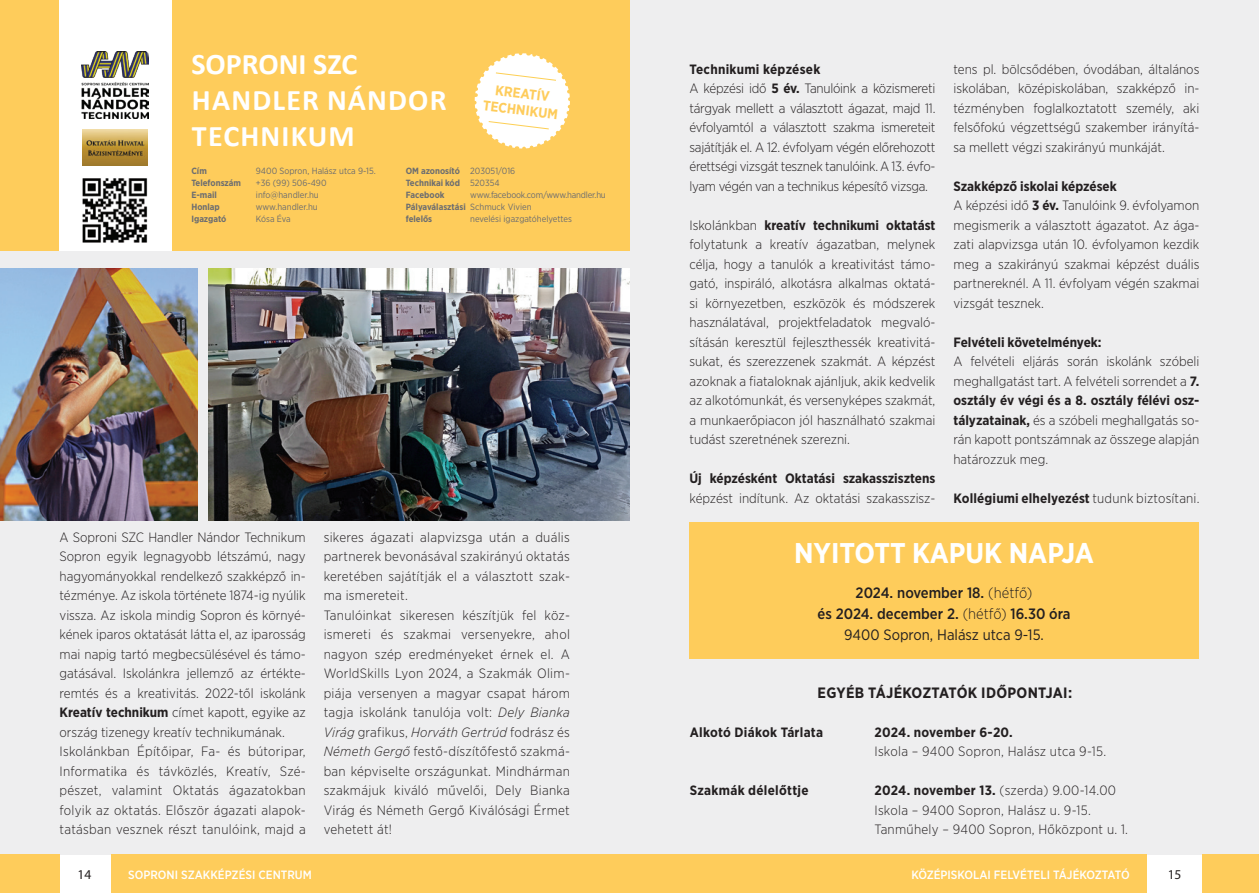
<style>
.page{position:relative;width:1259px;height:893px;background:#fff}
.page>*{position:absolute;margin:0;border:0;box-sizing:border-box;transform-origin:0 0}
.suli_nev{font:700 30px/36px "Calibri";letter-spacing:.04em;color:#fff}
.Alapbekezdés{font:700 28.5px "Gotham Narrow";color:#fff}
.Alapbekezdés-2{font:500 15px "Gotham Narrow";color:#231f20}
.Alapbekezdés-3{font:700 15px "Gotham Narrow";letter-spacing:.02em;color:#231f20}
.Alapbekezdés-4{font:15px "Gotham Narrow";color:#231f20}
.t1{font:700 13.95px "Gotham Narrow";color:#fecc5b}
.Alapbekezdés-5{font:300 13.5px/19.5px "Gotham Narrow";color:#231f20;text-align:justify}
.Alapbekezdés-6{font:700 13.5px "Gotham Narrow";letter-spacing:.01em;color:#231f20}
.Alapbekezdés-7{font:300 13.5px "Gotham Narrow";letter-spacing:.02em;color:#231f20}
.Annotation_text{font:13.5px "Myriad Pro";color:#231f20}
.t2{font:500 12px "Gotham Narrow";color:#fff}
.t3{font:700 9px "Gotham Narrow";color:#6c6d70}
.t4{font:9px "Gotham Narrow";color:#6c6d70}
.t5{font:9px "Gotham Narrow";letter-spacing:-.02em;color:#6c6d70}
.s1{font-weight:400}
.s2{font-weight:700}
.s3{font-style:italic}
.s4{font-weight:300}
</style>
<div class="page">
<div style="left:0;top:0;width:1259px;height:854px;background:#eeeeef"></div>
<div style="left:0;top:854px;width:60px;height:39px;background:#fecc5b"></div>
<div style="left:111px;top:855px;width:518px;height:38px;background:#fecc5b"></div>
<div style="left:629px;top:855px;width:517px;height:38px;background:#fecc5b"></div>
<div style="left:1202px;top:855px;width:57px;height:38px;background:#fecc5b"></div>
<div style="left:0;top:0;width:629px;height:251px;background:#fecc5b"></div>
<div style="left:60px;top:0;width:112px;height:251px;background:#fff"></div>
<img style="left:82px;top:52px;width:66px;height:67px">
<img style="left:0;top:269px;width:198px;height:251px">
<img style="left:208px;top:268px;width:421px;height:252px">
<img style="left:82px;top:178px;width:66px;height:65px">
<div style="left:689px;top:522px;width:510px;height:136px;background:#fecc5b"></div>
<svg style="left:474px;top:53px;width:96px;height:96px"></svg>
<img style="left:83px;top:130px;width:64px;height:35px">
<p class="suli_nev" style="left:191px;top:45px;width:257px">SOPRONI SZC<br>HANDLER NÁNDOR<br>TECHNIKUM</p>
<p class="t3" style="left:191px;top:165px;width:17px">Cím</p>
<p class="t4" style="left:256px;top:165px;width:121px">9400 Sopron, Halász utca 9-15.</p>
<p class="t3" style="left:191px;top:177px;width:51px">Telefonszám</p>
<p class="t4" style="left:256px;top:177px;width:72px">+36 (99) 506-490</p>
<p class="t3" style="left:191px;top:189px;width:27px">E-mail</p>
<p class="t4" style="left:256px;top:189px;width:64px">info@handler.hu</p>
<p class="t3" style="left:191px;top:201px;width:30px">Honlap</p>
<p class="t4" style="left:256px;top:201px;width:63px">www.handler.hu</p>
<p class="t3" style="left:191px;top:213px;width:37px">Igazgató</p>
<p class="t4" style="left:256px;top:213px;width:36px">Kósa Éva</p>
<p class="t1" style="left:496px;top:81px;width:56px;rotate:7deg">KREATÍV</p>
<p class="t1" style="left:484px;top:96px;width:77px;rotate:7deg">TECHNIKUM</p>
<p class="t3" style="left:406px;top:165px;width:111px">OM azonosító <span class="s1">203051/016</span></p>
<p class="t3" style="left:406px;top:177px;width:95px">Technikai kód <span class="s1">520354</span></p>
<p class="t3" style="left:406px;top:189px;width:40px">Facebook</p>
<p class="t5" style="left:470px;top:189px;width:137px">www.facebook.com/www.handler.hu</p>
<p class="t3" style="left:406px;top:201px;width:127px">Pályaválasztási <span class="s1">Schmuck Vivien</span></p>
<p class="t3" style="left:406px;top:213px;width:28px">felelős</p>
<p class="t4" style="left:470px;top:213px;width:103px">nevelési igazgatóhelyettes</p>
<p class="Alapbekezdés-5" style="left:60px;top:527px;width:248px">A Soproni SZC Handler Nándor Technikum Sopron egyik legnagyobb létszámú, nagy hagyományokkal rendelkező szakképző in&shy;tézménye. Az iskola története 1874-ig nyúlik vissza. Az iskola mindig Sopron és környé&shy;kének iparos oktatását látta el, az iparosság mai napig tartó megbecsülésével és támo&shy;gatásával. Iskolánkra jellemző az értékte&shy;remtés és a kreativitás. 2022-től iskolánk <span class="s2">Kreatív technikum</span> címet kapott, egyike az ország tizenegy kreatív technikumának.</p>
<p class="Alapbekezdés-5" style="left:60px;top:741px;width:248px">Iskolánkban Építőipar, Fa- és bútoripar, Informatika és távközlés, Kreatív, Szé&shy;pészet, valamint Oktatás ágazatokban folyik az oktatás. Először ágazati alapok&shy;tatásban vesznek részt tanulóink, majd a</p>
<p class="Alapbekezdés-5" style="left:324px;top:527px;width:248px">sikeres ágazati alapvizsga után a duális partnerek bevonásával szakirányú oktatás keretében sajátítják el a választott szak&shy;ma ismereteit.</p>
<p class="Alapbekezdés-5" style="left:324px;top:605px;width:248px">Tanulóinkat sikeresen készítjük fel köz&shy;ismereti és szakmai versenyekre, ahol nagyon szép eredményeket érnek el. A WorldSkills Lyon 2024, a Szakmák Olim&shy;piája versenyen a magyar csapat három tagja iskolánk tanulója volt: <span class="s3">Dely Bianka Virág</span> grafikus, <span class="s3">Horváth Gertrúd</span> fodrász és <span class="s3">Németh Gergő</span> festő-díszítőfestő szakmá&shy;ban képviselte országunkat. Mindhárman szakmájuk kiváló művelői, Dely Bianka Virág és Németh Gergő Kiválósági Érmet vehetett át!</p>
<p class="Alapbekezdés-6" style="left:689px;top:60px;width:132px">Technikumi képzések</p>
<p class="Alapbekezdés-5" style="left:689px;top:78px;width:247px">A képzési idő <span class="s2">5 év.</span> Tanulóink a közismereti tárgyak mellett a választott ágazat, majd 11. évfolyamtól a választott szakma ismereteit sajátítják el. A 12. évfolyam végén előrehozott érettségi vizsgát tesznek tanulóink. A 13. évfo&shy;lyam végén van a technikus képesítő vizsga.</p>
<p class="Alapbekezdés-5" style="left:689px;top:215px;width:247px">Iskolánkban <span class="s2">kreatív technikumi oktatást </span>folytatunk a kreatív ágazatban, melynek célja, hogy a tanulók a kreativitást támo&shy;gató, inspiráló, alkotásra alkalmas oktatá&shy;si környezetben, eszközök és módszerek használatával, projektfeladatok megvaló&shy;sításán keresztül fejleszthessék kreativitá&shy;sukat, és szerezzenek szakmát. A képzést azoknak a fiataloknak ajánljuk, akik kedvelik az alkotómunkát, és versenyképes szakmát, a munkaerőpiacon jól használható szakmai tudást szeretnének szerezni.</p>
<p class="Alapbekezdés-5" style="left:689px;top:468px;width:247px"><span class="s2">Új képzésként Oktatási szakasszisztens </span>képzést indítunk. Az oktatási szakasszisz-</p>
<p class="Alapbekezdés-5" style="left:953px;top:59px;width:247px">tens pl. bölcsődében, óvodában, általános iskolában, középiskolában, szakképző in&shy;tézményben foglalkoztatott személy, aki felsőfokú végzettségű szakember irányítá&shy;sa mellett végzi szakirányú munkáját.</p>
<p class="Alapbekezdés-6" style="left:953px;top:177px;width:165px">Szakképző iskolai képzések</p>
<p class="Alapbekezdés-5" style="left:953px;top:195px;width:247px">A képzési idő <span class="s2">3 év.</span> Tanulóink 9. évfolyamon megismerik a választott ágazatot. Az ága&shy;zati alapvizsga után 10. évfolyamon kezdik meg a szakirányú szakmai képzést duális partnereknél. A 11. évfolyam végén szakmai vizsgát tesznek.</p>
<p class="Alapbekezdés-6" style="left:953px;top:333px;width:150px">Felvételi követelmények:</p>
<p class="Alapbekezdés-5" style="left:953px;top:351px;width:247px">A felvételi eljárás során iskolánk szóbeli meghallgatást tart. A felvételi sorrendet a <span class="s2">7. osztály év végi és a 8. osztály félévi osz&shy;tályzatainak,</span> és a szóbeli meghallgatás so&shy;rán kapott pontszámnak az összege alapján határozzuk meg.</p>
<p class="Alapbekezdés-6" style="left:953px;top:489px;width:247px">Kollégiumi elhelyezést <span class="s4">tudunk biztosítani.</span></p>
<p class="Alapbekezdés" style="left:794px;top:535px;width:301px">NYITOTT KAPUK NAPJA</p>
<p class="Alapbekezdés-2" style="left:855px;top:583px;width:178px">2024. november 18. <span class="s4">(hétfő)</span></p>
<p class="Alapbekezdés-2" style="left:817px;top:604px;width:255px">és 2024. december 2. <span class="s4">(hétfő)</span> 16.30 óra</p>
<p class="Alapbekezdés-4" style="left:844px;top:625px;width:201px">9400 Sopron, Halász utca 9-15.</p>
<p class="Alapbekezdés-3" style="left:817px;top:683px;width:256px">EGYÉB TÁJÉKOZTATÓK IDŐPONTJAI:</p>
<p class="Alapbekezdés-6" style="left:690px;top:723px;width:135px">Alkotó Diákok Tárlata</p>
<p class="Alapbekezdés-6" style="left:874px;top:723px;width:140px">2024. november 6-20.</p>
<p class="Alapbekezdés-7" style="left:874px;top:743px;width:233px">Iskola – 9400 Sopron, Halász utca 9-15.</p>
<p class="Alapbekezdés-6" style="left:690px;top:782px;width:120px">Szakmák délelőttje</p>
<p class="Alapbekezdés-7" style="left:874px;top:782px;width:243px"><span class="s2">2024. november 13.</span> (szerda) 9.00-14.00</p>
<p class="Alapbekezdés-7" style="left:874px;top:801px;width:218px">Iskola – 9400 Sopron, Halász u. 9-15.</p>
<p class="Alapbekezdés-7" style="left:874px;top:821px;width:255px">Tanműhely – 9400 Sopron, Hőközpont u. 1.</p>
<p class="Annotation_text" style="left:78px;top:866px;width:15px">14</p>
<p class="t2" style="left:128px;top:867px;width:185px">SOPRONI SZAKKÉPZÉSI CENTRUM</p>
<p class="t2" style="left:911px;top:867px;width:220px">KÖZÉPISKOLAI FELVÉTELI TÁJÉKOZTATÓ</p>
<p class="Annotation_text" style="left:1167px;top:866px;width:15px">15</p>
</div>
